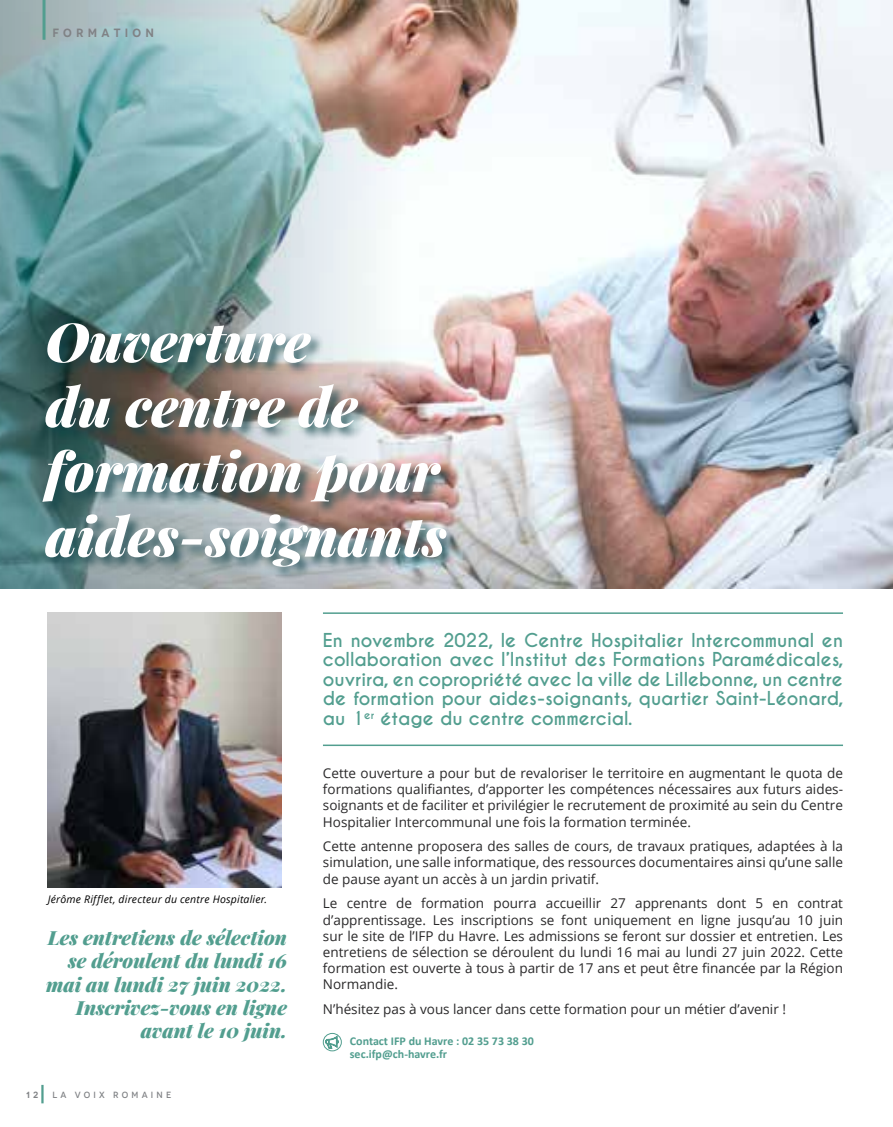
<style>
.page{position:relative;width:893px;height:1127px;background:#fff}
.page>*{position:absolute;margin:0;border:0;box-sizing:border-box;transform-origin:0 0}
.t1{font:italic 900 54px/64.8px "Playfair Display";color:#fff}
.t2{font:italic 900 19.5px/23.4px "Playfair Display";color:#529e8f;text-align:right}
.t3{font:700 18px/19.5px "Caviar Dreams";color:#529e8f;text-align:justify}
.t4{font:13.5px/16.2px "Open Sans";color:#292829;text-align:justify}
.t5{font:700 12px/13.5px "Calibri";color:#529e8f}
.t6{font:600 12px "Novecento";letter-spacing:.35em;color:#808285}
.t7{font:italic 10.5px "Open Sans";letter-spacing:.02em;color:#000}
.t8{font:500 9px "Novecento";letter-spacing:.35em;color:#808285}
.t9{font:600 9px "Novecento";color:#808285}
</style>
<div class="page">
<img style="left:402px;top:0;width:491px;height:588px">
<img style="left:0;top:0;width:402px;height:588px">
<img style="left:48px;top:612px;width:234px;height:275px">
<div style="left:41px;top:322px;width:419px;height:258px;background:#13444b;opacity:.75"></div>
<hr style="left:323px;top:744px;width:520px;height:2px;background:#529e8f">
<hr style="left:323px;top:612px;width:520px;height:2px;background:#529e8f">
<hr style="left:41px;top:1085px;width:3px;height:18px;background:#529e8f">
<hr style="left:43px;top:0;width:3px;height:40px;background:#529e8f">
<div style="left:323px;top:1033px;width:19px;height:18px;border:1px solid #529e8f;border-radius:50%"></div>
<svg style="left:324px;top:1033px;width:16px;height:17px"></svg>
<p class="t6" style="left:52px;top:25px;width:103px">FORMATION</p>
<h1 class="t1" style="left:46px;top:304px;width:403px">Ouverture<br>du centre de formation pour aides-soignants</h1>
<p class="t7" style="left:48px;top:891px;width:221px">Jérôme Rifflet, directeur du centre Hospitalier.</p>
<h2 class="t2" style="left:46px;top:924px;width:242px">Les entretiens de sélection se déroulent du lundi 16 mai au lundi 27 juin 2022.<br>Inscrivez-vous en ligne avant le 10 juin.</h2>
<p class="t9" style="left:26px;top:1089px;width:13px">1 2</p>
<p class="t8" style="left:52px;top:1089px;width:120px">LA VOIX ROMAINE</p>
<p class="t3" style="left:323px;top:631px;width:522px">En novembre 2022, le Centre Hospitalier Intercommunal en collaboration avec l’Institut des Formations Paramédicales, ouvrira, en copropriété avec la ville de Lillebonne, un centre de formation pour aides-soignants, quartier Saint-Léonard, au 1<sup>er</sup> étage du centre commercial.</p>
<p class="t4" style="left:323px;top:764px;width:522px">Cette ouverture a pour but de revaloriser le territoire en augmentant le quota de formations qualifiantes, d’apporter les compétences nécessaires aux futurs aides&shy;soignants et de faciliter et privilégier le recrutement de proximité au sein du Centre Hospitalier Intercommunal une fois la formation terminée.</p>
<p class="t4" style="left:323px;top:838px;width:522px">Cette antenne proposera des salles de cours, de travaux pratiques, adaptées à la simulation, une salle informatique, des ressources documentaires ainsi qu’une salle de pause ayant un accès à un jardin privatif.</p>
<p class="t4" style="left:323px;top:895px;width:522px">Le centre de formation pourra accueillir 27 apprenants dont 5 en contrat d’apprentissage. Les inscriptions se font uniquement en ligne jusqu’au 10 juin sur le site de l’IFP du Havre. Les admissions se feront sur dossier et entretien. Les entretiens de sélection se déroulent du lundi 16 mai au lundi 27 juin 2022. Cette formation est ouverte à tous à partir de 17 ans et peut être financée par la Région Normandie.</p>
<p class="t4" style="left:323px;top:1001px;width:465px">N’hésitez pas à vous lancer dans cette formation pour un métier d’avenir !</p>
<p class="t5" style="left:350px;top:1033px;width:185px">Contact IFP du Havre : 02 35 73 38 30 sec.ifp@ch-havre.fr</p>
</div>
